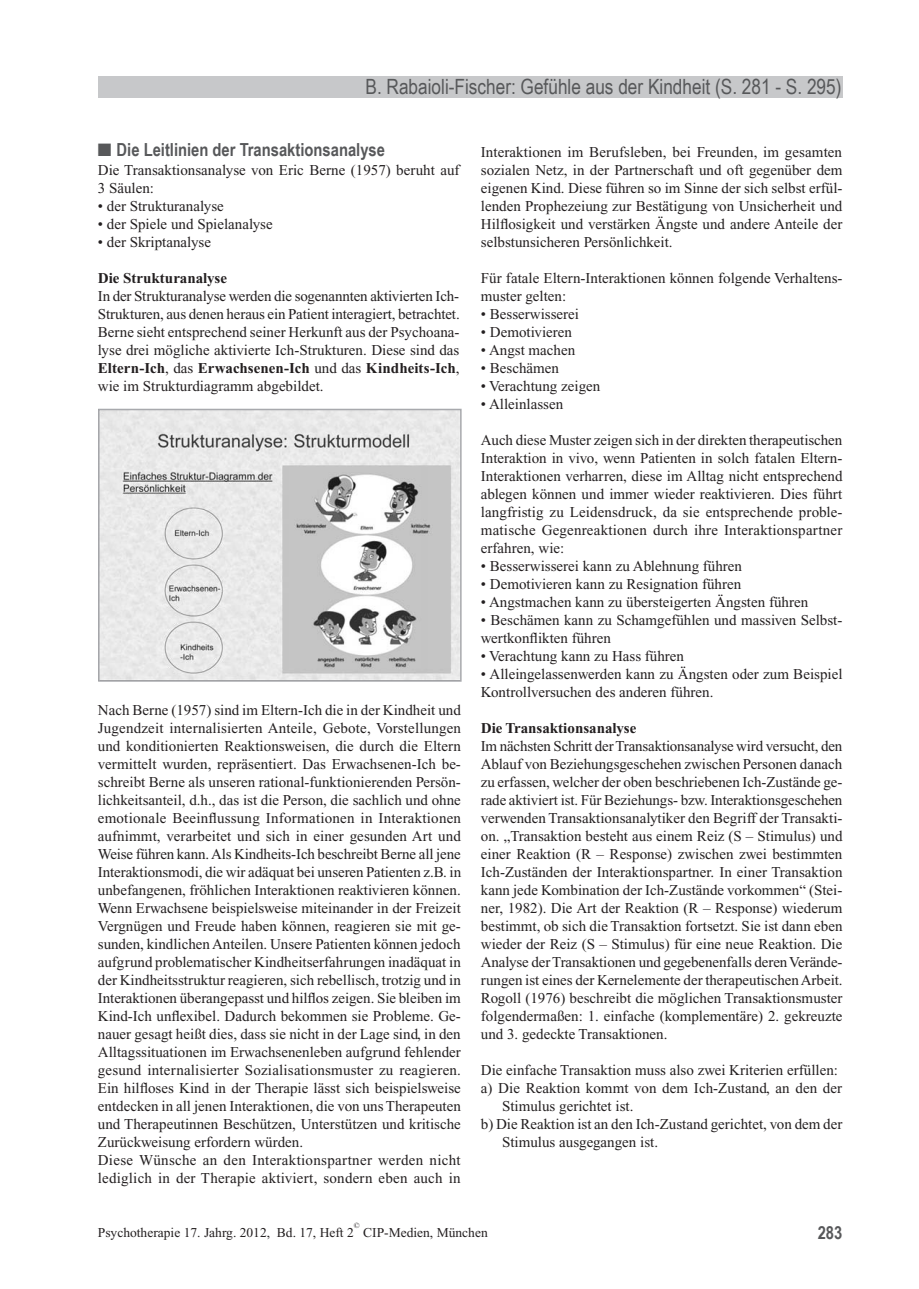
<style>
.page{position:relative;width:919px;height:1289px;background:#fff}
.page>*{position:absolute;margin:0;border:0;box-sizing:border-box;transform-origin:0 0}
.t1{font:21px "Arial Narrow";color:#57585a}
.t2{font:700 18px "Arial Narrow";color:#57585a}
.t3{font:15px/18px "Times New Roman";color:#231f20}
.t4{font:700 15px "Times New Roman";color:#231f20}
.t5{font:13.5px "Times New Roman";color:#231f20}
.t6{font:7.8px "Times New Roman";color:#231f20}
.s1{font-weight:700}
</style>
<div class="page">
<div style="left:98px;top:77px;width:744px;height:21px;background:#c7c8ca"></div>
<img style="left:101px;top:412px;width:357px;height:266px">
<div style="left:98px;top:409px;width:363px;height:272px;border:2px solid #a8a9ad"></div>
<h1 class="t1" style="left:365px;top:74px;width:477px">B. Rabaioli-Fischer: Gefühle aus der Kindheit (S. 281 - S. 295)</h1>
<p class="t2" style="left:98px;top:139px;width:288px">■ Die Leitlinien der Transaktionsanalyse</p>
<p class="t3" style="left:98px;top:161px;width:363px">Die Transaktionsanalyse von Eric Berne (1957) beruht auf<br>3 Säulen:</p>
<p class="t3" style="left:98px;top:197px;width:127px">• der Strukturanalyse</p>
<p class="t3" style="left:98px;top:215px;width:176px">• der Spiele und Spielanalyse</p>
<p class="t3" style="left:98px;top:233px;width:115px">• der Skriptanalyse</p>
<p class="t4" style="left:98px;top:269px;width:131px">Die Strukturanalyse</p>
<p class="t3" style="left:98px;top:287px;width:363px;text-align:justify">In der Strukturanalyse werden die sogenannten aktivierten Ich-Strukturen, aus denen heraus ein Patient interagiert, betrachtet.<br>Berne sieht entsprechend seiner Herkunft aus der Psychoana&shy;lyse drei mögliche aktivierte Ich-Strukturen. Diese sind das <span class="s1">Eltern-Ich</span>, das <span class="s1">Erwachsenen-Ich</span> und das <span class="s1">Kindheits-Ich</span>, wie im Strukturdiagramm abgebildet.</p>
<p class="t3" style="left:98px;top:701px;width:365px">Nach Berne (1957) sind im Eltern-Ich die in der Kindheit und Jugendzeit internalisierten Anteile, Gebote, Vorstellungen und konditionierten Reaktionsweisen, die durch die Eltern vermittelt wurden, repräsentiert. Das Erwachsenen-Ich be&shy;schreibt Berne als unseren rational-funktionierenden Persön&shy;lichkeitsanteil, d.h., das ist die Person, die sachlich und ohne emotionale Beeinflussung Informationen in Interaktionen aufnimmt, verarbeitet und sich in einer gesunden Art und Weise führen kann. Als Kindheits-Ich beschreibt Berne all jene Interaktionsmodi, die wir adäquat bei unseren Patienten z.B. in unbefangenen, fröhlichen Interaktionen reaktivieren können.<br>Wenn Erwachsene beispielsweise miteinander in der Freizeit Vergnügen und Freude haben können, reagieren sie mit ge&shy;sunden, kindlichen Anteilen. Unsere Patienten können jedoch aufgrund problematischer Kindheitserfahrungen inadäquat in der Kindheitsstruktur reagieren, sich rebellisch, trotzig und in Interaktionen überangepasst und hilflos zeigen. Sie bleiben im Kind-Ich unflexibel. Dadurch bekommen sie Probleme. Ge&shy;nauer gesagt heißt dies, dass sie nicht in der Lage sind, in den Alltagssituationen im Erwachsenenleben aufgrund fehlender gesund internalisierter Sozialisationsmuster zu reagieren.<br>Ein hilfloses Kind in der Therapie lässt sich beispielsweise entdecken in all jenen Interaktionen, die von uns Therapeuten und Therapeutinnen Beschützen, Unterstützen und kritische Zurückweisung erfordern würden.<br>Diese Wünsche an den Interaktionspartner werden nicht lediglich in der Therapie aktiviert, sondern eben auch in</p>
<p class="t3" style="left:481px;top:143px;width:363px;text-align:justify">Interaktionen im Berufsleben, bei Freunden, im gesamten sozialen Netz, in der Partnerschaft und oft gegenüber dem eigenen Kind. Diese führen so im Sinne der sich selbst erfül&shy;lenden Prophezeiung zur Bestätigung von Unsicherheit und Hilflosigkeit und verstärken Ängste und andere Anteile der selbstunsicheren Persönlichkeit.</p>
<p class="t3" style="left:481px;top:269px;width:363px">Für fatale Eltern-Interaktionen können folgende Verhaltens&shy;muster gelten:</p>
<p class="t3" style="left:481px;top:305px;width:100px">• Besserwisserei</p>
<p class="t3" style="left:481px;top:323px;width:93px">• Demotivieren</p>
<p class="t3" style="left:481px;top:341px;width:96px">• Angst machen</p>
<p class="t3" style="left:481px;top:359px;width:80px">• Beschämen</p>
<p class="t3" style="left:481px;top:377px;width:121px">• Verachtung zeigen</p>
<p class="t3" style="left:481px;top:395px;width:84px">• Alleinlassen</p>
<p class="t3" style="left:481px;top:431px;width:363px;text-align:justify">Auch diese Muster zeigen sich in der direkten therapeutischen Interaktion in vivo, wenn Patienten in solch fatalen Eltern-Interaktionen verharren, diese im Alltag nicht entsprechend ablegen können und immer wieder reaktivieren. Dies führt langfristig zu Leidensdruck, da sie entsprechende proble&shy;matische Gegenreaktionen durch ihre Interaktionspartner erfahren, wie:</p>
<p class="t3" style="left:481px;top:557px;width:263px">• Besserwisserei kann zu Ablehnung führen</p>
<p class="t3" style="left:481px;top:575px;width:262px">• Demotivieren kann zu Resignation führen</p>
<p class="t3" style="left:481px;top:593px;width:329px">• Angstmachen kann zu übersteigerten Ängsten führen</p>
<p class="t3" style="left:481px;top:611px;width:363px">• Beschämen kann zu Schamgefühlen und massiven Selbst&shy;wertkonflikten führen</p>
<p class="t3" style="left:481px;top:647px;width:205px">• Verachtung kann zu Hass führen</p>
<p class="t3" style="left:481px;top:665px;width:363px">• Alleingelassenwerden kann zu Ängsten oder zum Beispiel<br>Kontrollversuchen des anderen führen.</p>
<p class="t4" style="left:481px;top:719px;width:157px">Die Transaktionsanalyse</p>
<p class="t3" style="left:481px;top:737px;width:363px;text-align:justify">Im nächsten Schritt der Transaktionsanalyse wird versucht, den Ablauf von Beziehungsgeschehen zwischen Personen danach zu erfassen, welcher der oben beschriebenen Ich-Zustände ge&shy;rade aktiviert ist. Für Beziehungs- bzw. Interaktionsgeschehen verwenden Transaktionsanalytiker den Begriff der Transakti&shy;on. „Transaktion besteht aus einem Reiz (S – Stimulus) und einer Reaktion (R – Response) zwischen zwei bestimmten Ich-Zuständen der Interaktionspartner. In einer Transaktion kann jede Kombination der Ich-Zustände vorkommen“ (Stei&shy;ner, 1982). Die Art der Reaktion (R – Response) wiederum bestimmt, ob sich die Transaktion fortsetzt. Sie ist dann eben wieder der Reiz (S – Stimulus) für eine neue Reaktion. Die Analyse der Transaktionen und gegebenenfalls deren Verände&shy;rungen ist eines der Kernelemente der therapeutischen Arbeit.<br>Rogoll (1976) beschreibt die möglichen Transaktionsmuster folgendermaßen: 1. einfache (komplementäre) 2. gekreuzte und 3. gedeckte Transaktionen.</p>
<p class="t3" style="left:481px;top:1061px;width:359px">Die einfache Transaktion muss also zwei Kriterien erfüllen:</p>
<p class="t3" style="left:481px;top:1079px;width:363px">a) Die Reaktion kommt von dem Ich-Zustand, an den der</p>
<p class="t3" style="left:502px;top:1097px;width:133px">Stimulus gerichtet ist.</p>
<p class="t3" style="left:481px;top:1115px;width:363px">b) Die Reaktion ist an den Ich-Zustand gerichtet, von dem der</p>
<p class="t3" style="left:502px;top:1133px;width:157px">Stimulus ausgegangen ist.</p>
<p class="t6" style="left:354px;top:1221px;width:7px">©</p>
<p class="t5" style="left:98px;top:1225px;width:257px">Psychotherapie 17. Jahrg. 2012, Bd. 17, Heft 2</p>
<p class="t5" style="left:363px;top:1225px;width:126px">CIP-Medien, München</p>
<p class="t2" style="left:817px;top:1221px;width:26px">283</p>
</div>
